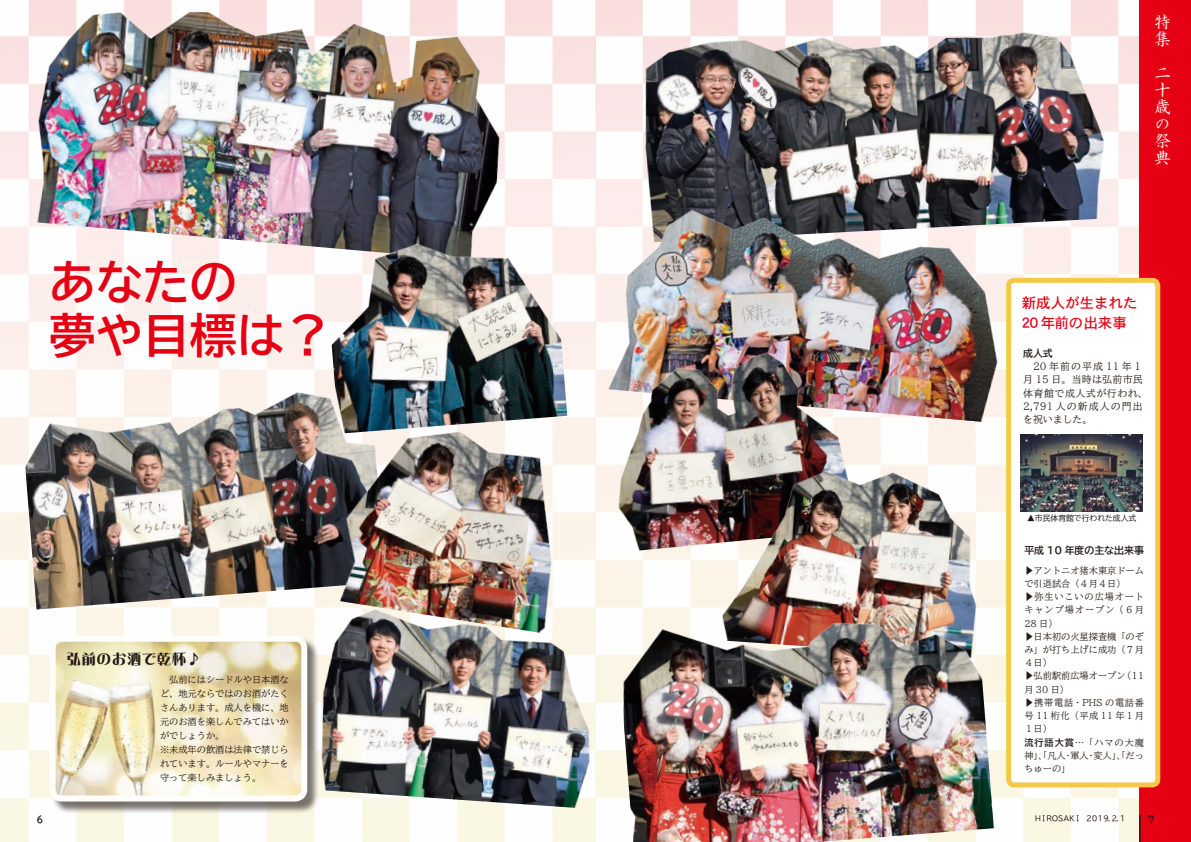
<style>
.page{position:relative;width:1191px;height:842px;background:#fff}
.page>*{position:absolute;margin:0;border:0;box-sizing:border-box;transform-origin:0 0}
.t1{font:700 47px/52.8px "TBUD Go Std";color:#e60013}
.t2{font:17px/17px "HG Seikaishotai PRO";color:#fff}
.t3{font:14.5px/19.8px "DFHS Gothic Std W5";color:#e60013}
.t4{font:14px "DF Lei Ga So Std W9";letter-spacing:.075em;color:#231916}
.t5{font:500 9.9px/13.2px "TBUD Min Std";letter-spacing:.06em;color:#231916}
.t6{font:700 9.9px "TBUD Go Std";color:#231916}
.t7{font:500 9.2px/13.2px "TBUD Min Std";color:#231916}
.t8{font:9.2px "TBUD Go Std";color:#231916;scale:.9 1}
.t9{font:7.8px "TBUD Go Std";color:#231916}
.t10{font:300 7.1px "TBUD Go Std Super";letter-spacing:-.2em;color:#231916}
.s1{font-size:16.1px}
.s2{font-family:"Koz Min Pr 6 N";font-weight:400}
.s3{font-family:"TBUD Go Std";font-weight:700}
</style>
<div class="page">
<img style="left:0;top:0;width:1139px;height:842px">
<img style="left:19px;top:364px;width:306px;height:245px">
<img style="left:627px;top:10px;width:505px;height:233px">
<img style="left:27px;top:0;width:487px;height:262px">
<div style="left:1139px;top:0;width:52px;height:842px;background:#e60013"></div>
<svg style="left:1139px;top:815px;width:1px;height:27px"></svg>
<div style="left:51px;top:637px;width:269px;height:177px;background:#231916;opacity:.75"></div>
<img style="left:57px;top:643px;width:243px;height:151px">
<div style="left:50px;top:636px;width:257px;height:165px;border:6px solid #fff;border-radius:9px"></div>
<img style="left:324px;top:229px;width:243px;height:205px">
<img style="left:313px;top:592px;width:294px;height:217px">
<img style="left:604px;top:169px;width:414px;height:254px">
<div style="left:1008px;top:280px;width:149px;height:505px;background:#fff;border-radius:5px"></div>
<div style="left:1006px;top:278px;width:154px;height:509px;border:5px solid #f5c947;border-radius:5px"></div>
<img style="left:1020px;top:434px;width:122px;height:78px">
<img style="left:592px;top:329px;width:273px;height:224px">
<img style="left:718px;top:458px;width:280px;height:201px">
<img style="left:615px;top:588px;width:378px;height:254px">
<img style="left:325px;top:412px;width:263px;height:224px">
<h1 class="t1" style="left:49px;top:256px;width:283px">あなたの<br>夢や目標は？</h1>
<h3 class="t4" style="left:67px;top:651px;width:136px">弘前のお酒で乾杯♪</h3>
<p class="t7" style="left:160px;top:672px;width:130px;line-height:14px">　弘前にはシードルや日本酒など、地元ならではのお酒がたくさんあります。成人を機に、地元のお酒を楽しんでみてはいかがでしょうか。　<br>※未成年の飲酒は法律で禁じられています。ルールやマナーを守って楽しみましょう。</p>
<h2 class="t2" style="left:1154px;top:13px;width:18px">特集</h2>
<h2 class="t2" style="left:1154px;top:64px;width:18px">二十歳の祭典</h2>
<h3 class="t3" style="left:1021px;top:293px;width:117px">新成人が生まれた<br><span class="s1">20</span> 年前の出来事</h3>
<p class="t6" style="left:1023px;top:345px;width:31px">成人式</p>
<p class="t5" style="left:1023px;top:360px;width:126px">　20 年前の平成 11 年１月 15 日。当時は弘前市民体育館で成人式が行われ、<br>2,791 人の新成人の門出を祝いました。</p>
<p class="t9" style="left:1027px;top:512px;width:111px">▲市民体育館で行われた成人式</p>
<p class="t6" style="left:1024px;top:542px;width:121px">平成 10 年度の主な出来事</p>
<p class="t7" style="left:1024px;top:564px;width:121px"><span class="s2">▶</span>アントニオ猪木東京ドームで引退試合（４月４日）<br><span class="s2">▶</span>弥生いこいの広場オートキャンプ場オープン（６月<br>28 日）<br><span class="s2">▶</span>日本初の火星探査機「のぞみ」が打ち上げに成功（７月<br>４日）<br><span class="s2">▶</span>弘前駅前広場オープン（11月 30 日）<br><span class="s2">▶</span>携帯電話・PHS の電話番号 11 桁化（平成 11 年１月<br>１日）<br><span class="s3">流行語大賞</span>…「ハマの大魔神」、「凡人・軍人・変人」、「だっちゅーの」</p>
<p class="t8" style="left:37px;top:812px;width:8px">6</p>
<p class="t10" style="left:1034px;top:813px;width:93px">ＨＩＲＯＳＡＫＩ　２０１９. ２. １</p>
<p class="t8" style="left:1148px;top:812px;width:8px">7</p>
</div>
